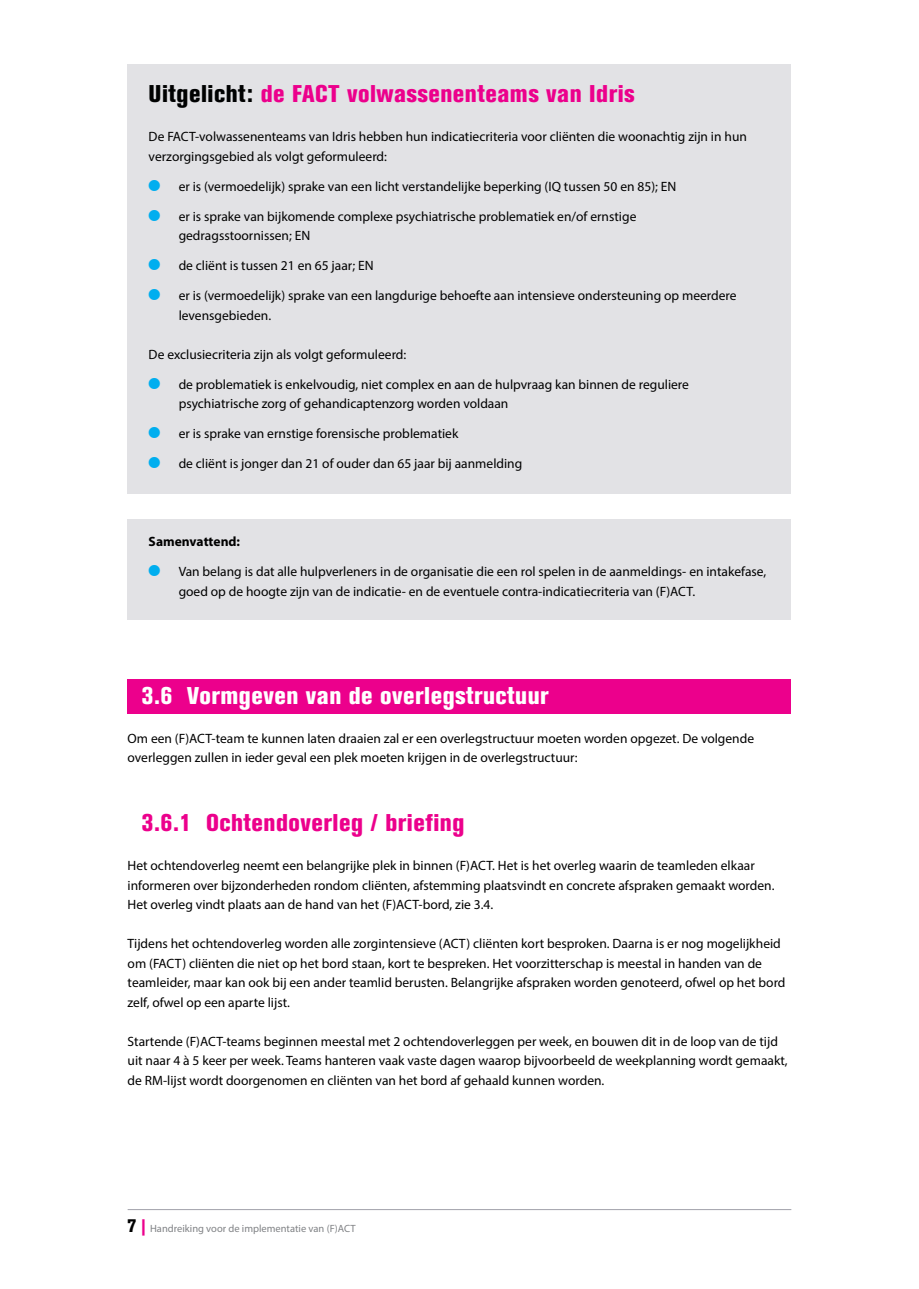
<style>
.page{position:relative;width:919px;height:1289px;background:#fff}
.page>*{position:absolute;margin:0;border:0;box-sizing:border-box;transform-origin:0 0}
.t1{font:800 condensed 24px "Akzidenz Grotesk BQ";letter-spacing:.02em;color:#ec008c}
.t2{font:800 condensed 24px "Akzidenz Grotesk BQ";letter-spacing:.02em;color:#fff}
.t3{font:13.5px/19.5px "Myriad Pro";color:#000}
.t4{font:700 13.5px "Myriad Pro";color:#000}
.t5{font:10.5px "Myriad Pro";color:#808285}
.s1{color:#000101}
.s2{font-family:"Monotype Sorts";font-size:15px;color:#00aeef}
.s3{font-family:"Akzidenz Grotesk BQ";font-weight:800;font-stretch:condensed;font-size:18px;color:#000}
.s4{font-family:"Akzidenz Grotesk BQ";font-weight:800;font-stretch:condensed;font-size:18px;color:#ec008c}
</style>
<div class="page">
<div style="left:128px;top:64px;width:663px;height:429px;background:#e2e2e5"></div>
<div style="left:128px;top:519px;width:663px;height:100px;background:#e2e2e5"></div>
<div style="left:128px;top:680px;width:663px;height:34px;background:#ec008c"></div>
<hr style="left:128px;top:1209px;width:663px;height:1px;background:#414152">
<h1 class="t1" style="left:149px;top:80px;width:487px"><span class="s1">Uitgelicht:</span> de FACT volwassenenteams van Idris</h1>
<p class="t3" style="left:149px;top:126px;width:599px">De FACT-volwassenenteams van Idris hebben hun indicatiecriteria voor cliënten die woonachtig zijn in hun verzorgingsgebied als volgt geformuleerd:</p>
<p class="t3" style="left:149px;top:176px;width:529px"><span class="s2">l</span> er is (vermoedelijk) sprake van een licht verstandelijke beperking (IQ tussen 50 en 85); EN</p>
<p class="t3" style="left:179px;top:206px;width:459px;text-indent:-30px"><span class="s2">l</span> er is sprake van bijkomende complexe psychiatrische problematiek en/of ernstige gedragsstoornissen; EN</p>
<p class="t3" style="left:149px;top:255px;width:226px"><span class="s2">l</span> de cliënt is tussen 21 en 65 jaar; EN</p>
<p class="t3" style="left:179px;top:285px;width:559px;text-indent:-30px"><span class="s2">l</span> er is (vermoedelijk) sprake van een langdurige behoefte aan intensieve ondersteuning op meerdere levensgebieden.</p>
<p class="t3" style="left:149px;top:344px;width:259px">De exclusiecriteria zijn als volgt geformuleerd:</p>
<p class="t3" style="left:179px;top:374px;width:511px;text-indent:-30px"><span class="s2">l</span> de problematiek is enkelvoudig, niet complex en aan de hulpvraag kan binnen de reguliere psychiatrische zorg of gehandicaptenzorg worden voldaan</p>
<p class="t3" style="left:149px;top:423px;width:311px"><span class="s2">l</span> er is sprake van ernstige forensische problematiek</p>
<p class="t3" style="left:149px;top:453px;width:375px"><span class="s2">l</span> de cliënt is jonger dan 21 of ouder dan 65 jaar bij aanmelding</p>
<p class="t4" style="left:149px;top:533px;width:93px">Samenvattend:</p>
<p class="t3" style="left:179px;top:561px;width:589px;text-indent:-30px"><span class="s2">l</span> Van belang is dat alle hulpverleners in de organisatie die een rol spelen in de aanmeldings- en intakefase, goed op de hoogte zijn van de indicatie- en de eventuele contra-indicatiecriteria van (F)ACT.</p>
<h1 class="t2" style="left:142px;top:681px;width:408px">3.6 Vormgeven van de overlegstructuur</h1>
<p class="t3" style="left:128px;top:728px;width:628px">Om een (F)ACT-team te kunnen laten draaien zal er een overlegstructuur moeten worden opgezet. De volgende overleggen zullen in ieder geval een plek moeten krijgen in de overlegstructuur:</p>
<h1 class="t1" style="left:142px;top:809px;width:324px">3.6.1 Ochtendoverleg / briefing</h1>
<p class="t3" style="left:128px;top:855px;width:648px">Het ochtendoverleg neemt een belangrijke plek in binnen (F)ACT. Het is het overleg waarin de teamleden elkaar informeren over bijzonderheden rondom cliënten, afstemming plaatsvindt en concrete afspraken gemaakt worden.<br>Het overleg vindt plaats aan de hand van het (F)ACT-bord, zie 3.4.</p>
<p class="t3" style="left:128px;top:933px;width:659px">Tijdens het ochtendoverleg worden alle zorgintensieve (ACT) cliënten kort besproken. Daarna is er nog mogelijkheid om (FACT) cliënten die niet op het bord staan, kort te bespreken. Het voorzitterschap is meestal in handen van de teamleider, maar kan ook bij een ander teamlid berusten. Belangrijke afspraken worden genoteerd, ofwel op het bord zelf, ofwel op een aparte lijst.</p>
<p class="t3" style="left:128px;top:1031px;width:661px">Startende (F)ACT-teams beginnen meestal met 2 ochtendoverleggen per week, en bouwen dit in de loop van de tijd uit naar 4 à 5 keer per week. Teams hanteren vaak vaste dagen waarop bijvoorbeeld de weekplanning wordt gemaakt, de RM-lijst wordt doorgenomen en cliënten van het bord af gehaald kunnen worden.</p>
<p class="t5" style="left:128px;top:1222px;width:229px"><span class="s3">7</span> <span class="s4">|</span> Handreiking voor de implementatie van (F)ACT</p>
</div>
